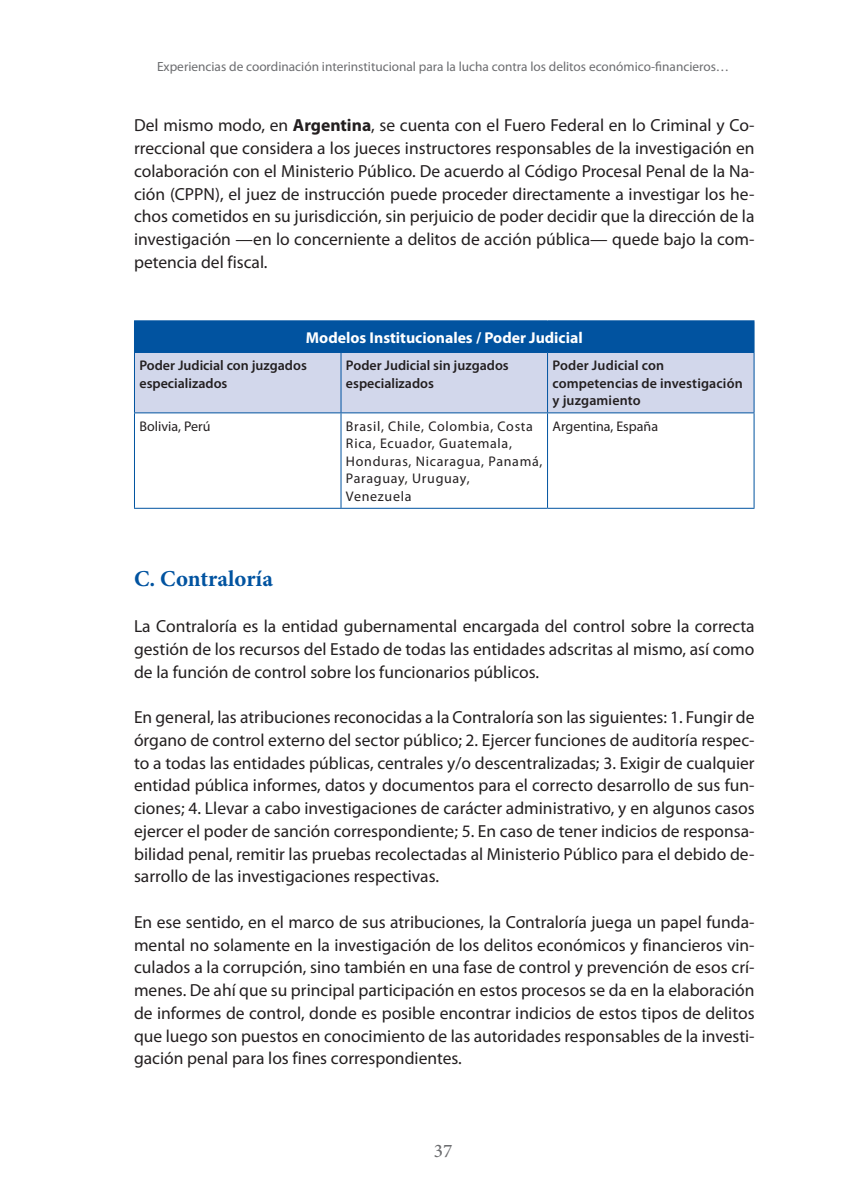
<style>
.page{position:relative;width:844px;height:1191px;background:#fff}
.page>*{position:absolute;margin:0;border:0;box-sizing:border-box;transform-origin:0 0}
.LADILLO_1{font:700 22.75px "Minion Pro";color:#0153a0}
.t1{font:500 19.25px "Minion Pro";color:#6c6d70}
.CPO_TEXTO{font:17.5px/22.8px "Myriad Pro";color:#231f20;text-align:justify}
.Tabla_Titulo{font:700 15.75px "Myriad Pro";color:#fff}
.Tabla_texto{font:600 14px/17.5px "Myriad Pro";color:#231f20}
.Tabla_texto-2{font:14px/17.5px "Myriad Pro";letter-spacing:.05em;color:#231f20}
.Tabla_texto-3{font:14px "Myriad Pro";color:#231f20}
.t2{font:13.3px "Myriad Pro";color:#6c6d70}
.s1{font-weight:700}
</style>
<div class="page">
<div style="left:134px;top:321px;width:619px;height:31px;background:#0153a0"></div>
<div style="left:135px;top:353px;width:618px;height:59px;background:#d2d7eb"></div>
<hr style="left:340px;top:353px;width:1px;height:59px;background:#0153a0">
<hr style="left:547px;top:353px;width:1px;height:59px;background:#0153a0">
<hr style="left:340px;top:413px;width:1px;height:95px;background:#0153a0">
<hr style="left:547px;top:413px;width:1px;height:95px;background:#0153a0">
<hr style="left:134px;top:413px;width:1px;height:95px;background:#0153a0">
<hr style="left:753px;top:413px;width:1px;height:95px;background:#0153a0">
<hr style="left:134px;top:508px;width:207px;height:1px;background:#0153a0">
<hr style="left:341px;top:508px;width:206px;height:1px;background:#0153a0">
<hr style="left:547px;top:508px;width:207px;height:1px;background:#0153a0">
<hr style="left:134px;top:320px;width:207px;height:1px;background:#0153a0">
<hr style="left:341px;top:320px;width:206px;height:1px;background:#0153a0">
<hr style="left:547px;top:320px;width:207px;height:1px;background:#0153a0">
<hr style="left:753px;top:321px;width:1px;height:31px;background:#0153a0">
<hr style="left:134px;top:352px;width:207px;height:1px;background:#0153a0">
<hr style="left:134px;top:353px;width:1px;height:59px;background:#0153a0">
<hr style="left:341px;top:352px;width:206px;height:1px;background:#0153a0">
<hr style="left:547px;top:352px;width:207px;height:1px;background:#0153a0">
<hr style="left:753px;top:353px;width:1px;height:59px;background:#0153a0">
<hr style="left:134px;top:412px;width:207px;height:1px;background:#0153a0">
<hr style="left:341px;top:412px;width:206px;height:1px;background:#0153a0">
<hr style="left:547px;top:412px;width:207px;height:1px;background:#0153a0">
<p class="t2" style="left:157px;top:58px;width:573px">Experiencias de coordinación interinstitucional para la lucha contra los delitos económico-financieros…</p>
<p class="CPO_TEXTO" style="left:134px;top:114px;width:622px">Del mismo modo, en <span class="s1">Argentina</span>, se cuenta con el Fuero Federal en lo Criminal y Co&shy;rreccional que considera a los jueces instructores responsables de la investigación en colaboración con el Ministerio Público. De acuerdo al Código Procesal Penal de la Na&shy;ción (CPPN), el juez de instrucción puede proceder directamente a investigar los he&shy;chos cometidos en su jurisdicción, sin perjuicio de poder decidir que la dirección de la investigación —en lo concerniente a delitos de acción pública— quede bajo la com&shy;petencia del fiscal.</p>
<p class="Tabla_Titulo" style="left:306px;top:327px;width:278px">Modelos Institucionales / Poder Judicial</p>
<p class="Tabla_texto" style="left:139px;top:356px;width:169px">Poder Judicial con juzgados especializados</p>
<p class="Tabla_texto" style="left:346px;top:356px;width:164px">Poder Judicial sin juzgados especializados</p>
<p class="Tabla_texto" style="left:552px;top:356px;width:192px">Poder Judicial con competencias de investigación y juzgamiento</p>
<p class="Tabla_texto-3" style="left:139px;top:417px;width:72px">Bolivia, Perú</p>
<p class="Tabla_texto-2" style="left:346px;top:417px;width:198px">Brasil, Chile, Colombia, Costa<br>Rica, Ecuador, Guatemala,<br>Honduras, Nicaragua, Panamá,<br>Paraguay, Uruguay,<br>Venezuela</p>
<p class="Tabla_texto-3" style="left:552px;top:417px;width:107px">Argentina, España</p>
<p class="LADILLO_1" style="left:134px;top:563px;width:140px">C. Contraloría</p>
<p class="CPO_TEXTO" style="left:134px;top:614px;width:622px">La Contraloría es la entidad gubernamental encargada del control sobre la correcta gestión de los recursos del Estado de todas las entidades adscritas al mismo, así como de la función de control sobre los funcionarios públicos.</p>
<p class="CPO_TEXTO" style="left:134px;top:705px;width:622px">En general, las atribuciones reconocidas a la Contraloría son las siguientes: 1. Fungir de órgano de control externo del sector público; 2. Ejercer funciones de auditoría respec&shy;to a todas las entidades públicas, centrales y/o descentralizadas; 3. Exigir de cualquier entidad pública informes, datos y documentos para el correcto desarrollo de sus fun&shy;ciones; 4. Llevar a cabo investigaciones de carácter administrativo, y en algunos casos ejercer el poder de sanción correspondiente; 5. En caso de tener indicios de responsa&shy;bilidad penal, remitir las pruebas recolectadas al Ministerio Público para el debido de&shy;sarrollo de las investigaciones respectivas.</p>
<p class="CPO_TEXTO" style="left:134px;top:910px;width:622px">En ese sentido, en el marco de sus atribuciones, la Contraloría juega un papel funda&shy;mental no solamente en la investigación de los delitos económicos y financieros vin&shy;culados a la corrupción, sino también en una fase de control y prevención de esos crí&shy;menes. De ahí que su principal participación en estos procesos se da en la elaboración de informes de control, donde es posible encontrar indicios de estos tipos de delitos que luego son puestos en conocimiento de las autoridades responsables de la investi&shy;gación penal para los fines correspondientes.</p>
<p class="t1" style="left:433px;top:1137px;width:20px">37</p>
</div>
